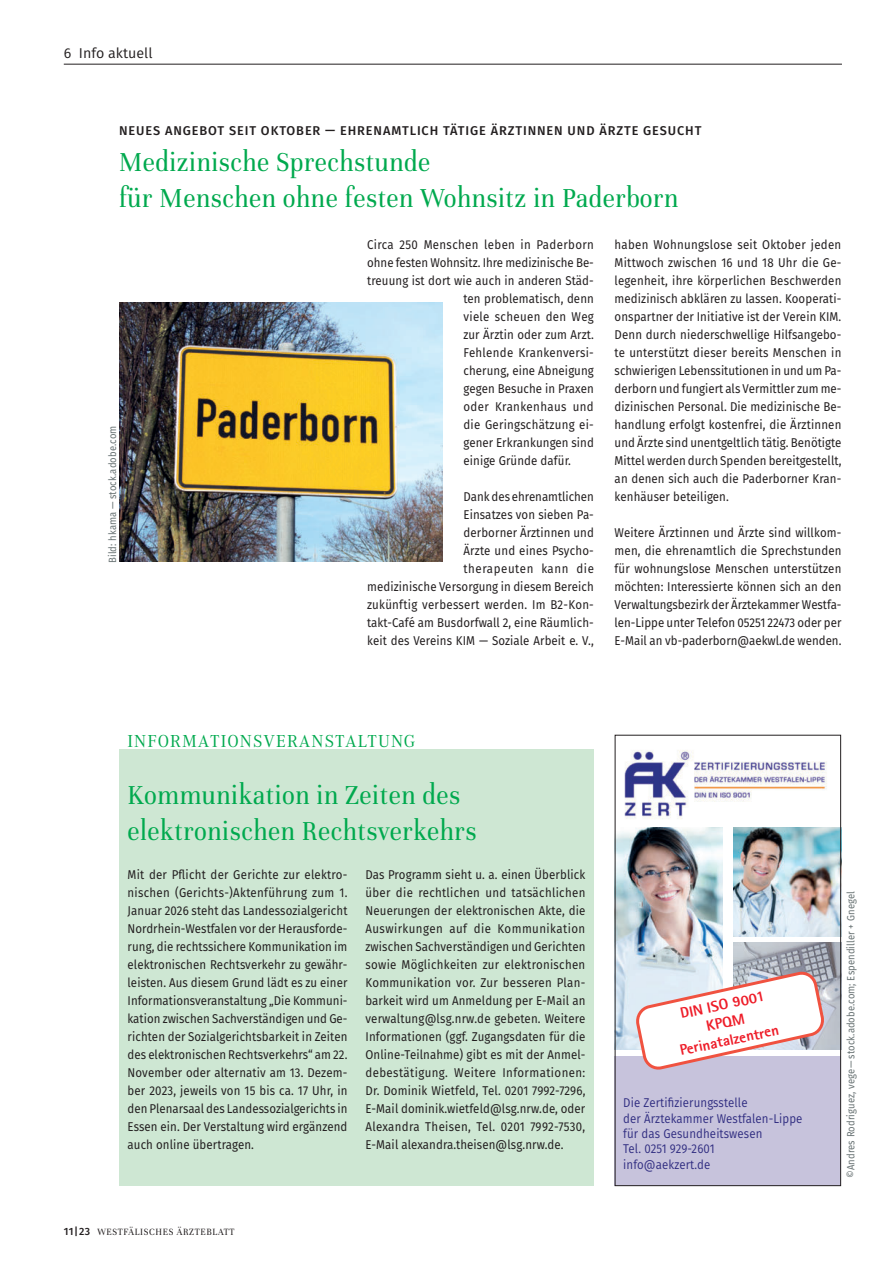
<style>
.page{position:relative;width:893px;height:1263px;background:#fff}
.page>*{position:absolute;margin:0;border:0;box-sizing:border-box;transform-origin:0 0}
.t1{font:30px/36px "Unna";letter-spacing:.02em;color:#00a94e;scale:.9 1}
.t2{font:18px "Corporate A Pro";letter-spacing:.06em;color:#00a94e}
.t3{font:800 15px/18px "Agfa Rotis Sans Serif";color:#ee1c28;text-align:center}
.t4{font:14.25px "Fira Sans";color:#231f20}
.t5{font:12.75px/18px "Fira Sans";letter-spacing:.01em;color:#231f20;text-align:justify;scale:.9 1}
.t6{font:12.75px/15.3px "Fira Sans";letter-spacing:.01em;color:#302d81;scale:.9 1}
.t7{font:500 12.75px "Fira Sans";letter-spacing:.07em;color:#231f20}
.t8{font:12.75px "Fira Sans";letter-spacing:.03em;color:#231f20;scale:.9 1}
.t9{font:12.75px "Fira Sans";letter-spacing:.035em;color:#231f20;scale:.9 1}
.t10{font:10.5px "Fira Sans";letter-spacing:.01em;color:#697374;scale:.9 1}
.t11{font:10.5px "Unna";letter-spacing:.07em;color:#231f20;scale:.9 1}
.s1{font-family:"Fira Sans";font-weight:500}
</style>
<div class="page">
<hr style="left:64px;top:64px;width:778px;height:1px;background:#231f20">
<img style="left:734px;top:942px;width:105px;height:108px">
<div style="left:615px;top:1056px;width:226px;height:130px;background:#c7c3dc"></div>
<img style="left:624px;top:750px;width:203px;height:69px">
<img style="left:733px;top:827px;width:106px;height:110px">
<img style="left:617px;top:827px;width:106px;height:223px">
<svg style="left:636px;top:969px;width:188px;height:101px"></svg>
<div style="left:615px;top:735px;width:226px;height:451px;border:1px solid #231f20"></div>
<div style="left:119px;top:750px;width:475px;height:436px;background:#cee7d3"></div>
<img style="left:119px;top:303px;width:323px;height:259px">
<p class="t4" style="left:64px;top:43px;width:90px">6 Info aktuell</p>
<p class="t7" style="left:119px;top:120px;width:584px">NEUES ANGEBOT SEIT OKTOBER — EHRENAMTLICH TÄTIGE ÄRZTINNEN UND ÄRZTE GESUCHT</p>
<h1 class="t1" style="left:119px;top:142px;width:623px">Medizinische Sprechstunde<br>für Menschen ohne festen Wohnsitz in Paderborn</h1>
<p class="t8" style="left:367px;top:235px;width:253px">Circa 250 Menschen leben in Paderborn</p>
<p class="t5" style="left:367px;top:254px;width:253px">ohne festen Wohnsitz. Ihre medizinische Be-</p>
<p class="t5" style="left:367px;top:272px;width:253px">treuung ist dort wie auch in anderen Städ-</p>
<p class="t5" style="left:463px;top:290px;width:146px">ten problematisch, denn</p>
<p class="t8" style="left:463px;top:307px;width:146px">viele scheuen den Weg</p>
<p class="t5" style="left:463px;top:326px;width:146px">zur Ärztin oder zum Arzt.</p>
<p class="t5" style="left:463px;top:344px;width:146px">Fehlende Krankenversi-</p>
<p class="t5" style="left:463px;top:362px;width:146px">cherung, eine Abneigung</p>
<p class="t5" style="left:463px;top:380px;width:146px">gegen Besuche in Praxen</p>
<p class="t9" style="left:463px;top:397px;width:146px">oder Krankenhaus und</p>
<p class="t5" style="left:463px;top:416px;width:146px">die Geringschätzung ei-</p>
<p class="t5" style="left:463px;top:434px;width:146px">gener Erkrankungen sind</p>
<p class="t5" style="left:463px;top:452px;width:121px">einige Gründe dafür.</p>
<p class="t5" style="left:367px;top:488px;width:254px;text-align:right">Dank des ehrenamtlichen<br>Einsatzes von sieben Pa-<br>derborner Ärztinnen und<br>Ärzte und eines Psycho-<br>therapeuten kann die<br>medizinische Versorgung in diesem Bereich zukünftig verbessert werden. Im B2-Kon&shy;takt-Café am Busdorfwall 2, eine Räumlich&shy;keit des Vereins KIM — Soziale Arbeit e. V.,</p>
<p class="t5" style="left:615px;top:236px;width:254px">haben Wohnungslose seit Oktober jeden Mittwoch zwischen 16 und 18 Uhr die Ge&shy;legenheit, ihre körperlichen Beschwerden medizinisch abklären zu lassen. Kooperati&shy;onspartner der Initiative ist der Verein KIM.<br>Denn durch niederschwellige Hilfsangebo&shy;te unterstützt dieser bereits Menschen in schwierigen Lebenssitutionen in und um Pa&shy;derborn und fungiert als Vermittler zum me&shy;dizinischen Personal. Die medizinische Be&shy;handlung erfolgt kostenfrei, die Ärztinnen und Ärzte sind unentgeltlich tätig. Benötigte Mittel werden durch Spenden bereitgestellt, an denen sich auch die Paderborner Kran&shy;kenhäuser beteiligen.</p>
<p class="t5" style="left:615px;top:524px;width:254px">Weitere Ärztinnen und Ärzte sind willkom&shy;men, die ehrenamtlich die Sprechstunden für wohnungslose Menschen unterstützen möchten: Interessierte können sich an den Verwaltungsbezirk der Ärztekammer Westfa&shy;len-Lippe unter Telefon 05251 22473 oder per E-Mail an vb-paderborn@aekwl.de wenden.</p>
<p class="t10" style="left:105px;top:563px;width:154px;rotate:-90deg">Bild: hkama — stock.adobe.com</p>
<h2 class="t2" style="left:128px;top:729px;width:289px">INFORMATIONSVERANSTALTUNG</h2>
<h1 class="t1" style="left:128px;top:775px;width:389px">Kommunikation in Zeiten des elektronischen Rechtsverkehrs</h1>
<p class="t5" style="left:128px;top:866px;width:246px">Mit der Pflicht der Gerichte zur elektro&shy;nischen (Gerichts-)Aktenführung zum 1.<br>Januar 2026 steht das Landessozialgericht Nordrhein-Westfalen vor der Herausforde&shy;rung, die rechtssichere Kommunikation im elektronischen Rechtsverkehr zu gewähr&shy;leisten. Aus diesem Grund lädt es zu einer Informationsveranstaltung „Die Kommuni&shy;kation zwischen Sachverständigen und Ge&shy;richten der Sozialgerichtsbarkeit in Zeiten des elektronischen Rechtsverkehrs“ am 22.<br>November oder alternativ am 13. Dezem&shy;ber 2023, jeweils von 15 bis ca. 17 Uhr, in den Plenarsaal des Landessozialgerichts in Essen ein. Der Verstaltung wird ergänzend auch online übertragen.</p>
<p class="t5" style="left:365px;top:866px;width:246px">Das Programm sieht u. a. einen Überblick über die rechtlichen und tatsächlichen Neuerungen der elektronischen Akte, die Auswirkungen auf die Kommunikation zwischen Sachverständigen und Gerichten sowie Möglichkeiten zur elektronischen Kommunikation vor. Zur besseren Plan&shy;barkeit wird um Anmeldung per E-Mail an verwaltung@lsg.nrw.de gebeten. Weitere Informationen (ggf. Zugangsdaten für die Online-Teilnahme) gibt es mit der Anmel&shy;debestätigung. Weitere Informationen:<br>Dr. Dominik Wietfeld, Tel. 0201 7992-7296, E-Mail dominik.wietfeld@lsg.nrw.de, oder Alexandra Theisen, Tel. 0201 7992-7530, E-Mail alexandra.theisen@lsg.nrw.de.</p>
<p class="t11" style="left:64px;top:1224px;width:191px"><span class="s1">11|23</span> WESTFÄLISCHES ÄRZTEBLATT</p>
<p class="t3" style="left:671px;top:1006px;width:102px;rotate:-12deg">DIN ISO 9001<br>KPQM<br>Perinatalzentren</p>
<p class="t6" style="left:623px;top:1095px;width:201px">Die Zertifizierungsstelle<br>der Ärztekammer Westfalen-Lippe für das Gesundheitswesen<br>Tel. 0251 929-2601 info@aekzert.de</p>
<p class="t10" style="left:843px;top:1178px;width:320px;rotate:-90deg">©Andres Rodriguez, vege—stock.adobe.com; Espendiller + Gnegel</p>
</div>
